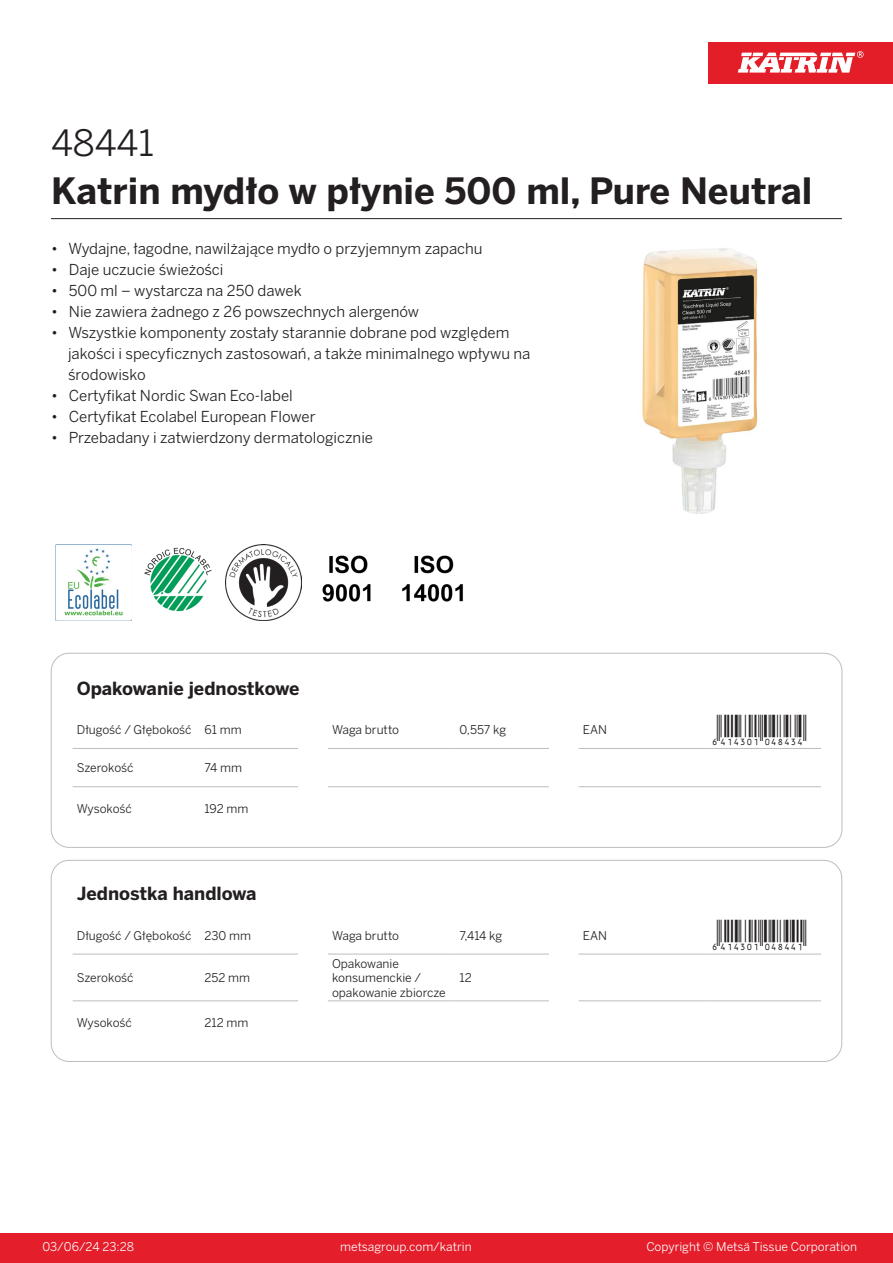
<style>
.page{position:relative;width:893px;height:1263px;background:#fff}
.page>*{position:absolute;margin:0;border:0;box-sizing:border-box;transform-origin:0 0}
.Product_Name{font:700 36px "Benton Sans";color:#231f20}
.External_material_co{font:36px "Benton Sans";color:#231f20}
.T_EAN{font:30px "Viisas EAN Matala";color:#231f20}
.T_TableHeader{font:700 18px "Benton Sans";color:#231f20}
.MarketingBullets{font:15px/21px "Benton Sans";color:#231f20}
.T_TableBody{font:12px/14.4px "Benton Sans";color:#231f20}
.t1{font:12px "Benton Sans";color:#fff}
</style>
<div class="page">
<div style="left:0;top:1233px;width:893px;height:30px;background:#e41e2b"></div>
<div style="left:708px;top:43px;width:185px;height:41px;background:#e31e28"></div>
<svg style="left:738px;top:51px;width:126px;height:22px"></svg>
<hr style="left:73px;top:748px;width:127px;height:1px;background:#bcbdc0">
<hr style="left:200px;top:748px;width:98px;height:1px;background:#bcbdc0">
<hr style="left:328px;top:748px;width:127px;height:1px;background:#bcbdc0">
<hr style="left:455px;top:748px;width:94px;height:1px;background:#bcbdc0">
<hr style="left:579px;top:748px;width:127px;height:1px;background:#bcbdc0">
<hr style="left:706px;top:748px;width:115px;height:1px;background:#bcbdc0">
<hr style="left:73px;top:786px;width:127px;height:1px;background:#bcbdc0">
<hr style="left:200px;top:786px;width:98px;height:1px;background:#bcbdc0">
<hr style="left:328px;top:786px;width:127px;height:1px;background:#bcbdc0">
<hr style="left:455px;top:786px;width:94px;height:1px;background:#bcbdc0">
<hr style="left:579px;top:786px;width:127px;height:1px;background:#bcbdc0">
<hr style="left:706px;top:786px;width:115px;height:1px;background:#bcbdc0">
<div style="left:51px;top:653px;width:791px;height:194px;border:1px solid #bcbdc0;border-radius:18px"></div>
<hr style="left:73px;top:954px;width:127px;height:1px;background:#bcbdc0">
<hr style="left:200px;top:954px;width:98px;height:1px;background:#bcbdc0">
<hr style="left:328px;top:954px;width:127px;height:1px;background:#bcbdc0">
<hr style="left:455px;top:954px;width:94px;height:1px;background:#bcbdc0">
<hr style="left:579px;top:954px;width:127px;height:1px;background:#bcbdc0">
<hr style="left:706px;top:954px;width:115px;height:1px;background:#bcbdc0">
<hr style="left:73px;top:1000px;width:127px;height:1px;background:#bcbdc0">
<hr style="left:200px;top:1000px;width:98px;height:1px;background:#bcbdc0">
<hr style="left:328px;top:1000px;width:127px;height:1px;background:#bcbdc0">
<hr style="left:455px;top:1000px;width:94px;height:1px;background:#bcbdc0">
<hr style="left:579px;top:1000px;width:127px;height:1px;background:#bcbdc0">
<hr style="left:706px;top:1000px;width:115px;height:1px;background:#bcbdc0">
<div style="left:51px;top:860px;width:791px;height:202px;border:1px solid #bcbdc0;border-radius:18px"></div>
<img style="left:642px;top:248px;width:116px;height:266px">
<img style="left:55px;top:544px;width:77px;height:77px">
<img style="left:144px;top:547px;width:68px;height:65px">
<img style="left:225px;top:544px;width:77px;height:77px">
<img style="left:322px;top:555px;width:49px;height:47px">
<img style="left:402px;top:555px;width:61px;height:47px">
<hr style="left:51px;top:218px;width:791px;height:1px;background:#231f20">
<p class="External_material_co" style="left:51px;top:121px;width:104px">48441</p>
<p class="Product_Name" style="left:51px;top:168px;width:763px">Katrin mydło w płynie 500 ml, Pure Neutral</p>
<p class="MarketingBullets" style="left:51px;top:238px;width:433px">• Wydajne, łagodne, nawilżające mydło o przyjemnym zapachu</p>
<p class="MarketingBullets" style="left:51px;top:259px;width:174px">• Daje uczucie świeżości</p>
<p class="MarketingBullets" style="left:51px;top:280px;width:252px">• 500 ml – wystarcza na 250 dawek</p>
<p class="MarketingBullets" style="left:51px;top:301px;width:369px">• Nie zawiera żadnego z 26 powszechnych alergenów</p>
<p class="MarketingBullets" style="left:68px;top:322px;width:464px;text-indent:-17px">• Wszystkie komponenty zostały starannie dobrane pod względem jakości i specyficznych zastosowań, a także minimalnego wpływu na środowisko</p>
<p class="MarketingBullets" style="left:51px;top:385px;width:243px">• Certyfikat Nordic Swan Eco-label</p>
<p class="MarketingBullets" style="left:51px;top:406px;width:266px">• Certyfikat Ecolabel European Flower</p>
<p class="MarketingBullets" style="left:51px;top:427px;width:324px">• Przebadany i zatwierdzony dermatologicznie</p>
<p class="T_TableHeader" style="left:77px;top:677px;width:224px">Opakowanie jednostkowe</p>
<p class="T_TableBody" style="left:77px;top:722px;width:116px">Długość / Głębokość</p>
<p class="T_TableBody" style="left:204px;top:722px;width:39px">61 mm</p>
<p class="T_TableBody" style="left:332px;top:722px;width:69px">Waga brutto</p>
<p class="T_TableBody" style="left:460px;top:722px;width:48px">0,557 kg</p>
<p class="T_TableBody" style="left:583px;top:722px;width:26px">EAN</p>
<p class="T_EAN" style="left:710px;top:714px;width:97px">*6414301048434*</p>
<p class="T_TableBody" style="left:77px;top:761px;width:58px">Szerokość</p>
<p class="T_TableBody" style="left:204px;top:761px;width:39px">74 mm</p>
<p class="T_TableBody" style="left:77px;top:801px;width:56px">Wysokość</p>
<p class="T_TableBody" style="left:204px;top:801px;width:46px">192 mm</p>
<p class="T_TableHeader" style="left:77px;top:882px;width:181px">Jednostka handlowa</p>
<p class="T_TableBody" style="left:77px;top:928px;width:116px">Długość / Głębokość</p>
<p class="T_TableBody" style="left:204px;top:928px;width:48px">230 mm</p>
<p class="T_TableBody" style="left:332px;top:928px;width:69px">Waga brutto</p>
<p class="T_TableBody" style="left:460px;top:928px;width:44px">7,414 kg</p>
<p class="T_TableBody" style="left:583px;top:928px;width:26px">EAN</p>
<p class="T_EAN" style="left:710px;top:919px;width:97px">*6414301048441*</p>
<p class="T_TableBody" style="left:77px;top:971px;width:58px">Szerokość</p>
<p class="T_TableBody" style="left:204px;top:971px;width:47px">252 mm</p>
<p class="T_TableBody" style="left:332px;top:956px;width:115px">Opakowanie konsumenckie / opakowanie zbiorcze</p>
<p class="T_TableBody" style="left:460px;top:971px;width:14px">12</p>
<p class="T_TableBody" style="left:77px;top:1015px;width:56px">Wysokość</p>
<p class="T_TableBody" style="left:204px;top:1015px;width:45px">212 mm</p>
<p class="t1" style="left:43px;top:1239px;width:93px">03/06/24 23:28</p>
<p class="t1" style="left:340px;top:1239px;width:133px">metsagroup.com/katrin</p>
<p class="t1" style="left:646px;top:1239px;width:212px">Copyright © Metsä Tissue Corporation</p>
</div>
